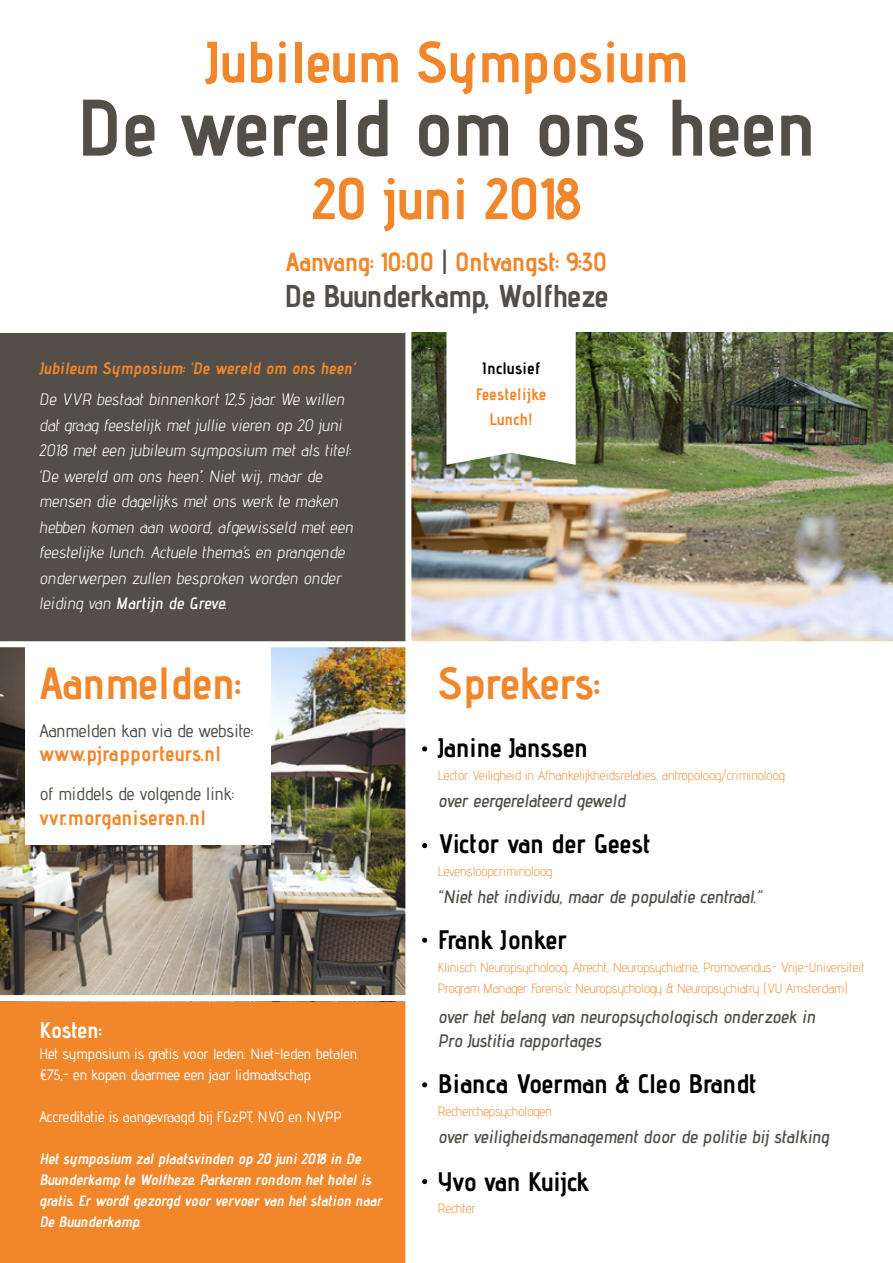
<style>
.page{position:relative;width:893px;height:1263px;background:#fff}
.page>*{position:absolute;margin:0;border:0;box-sizing:border-box;transform-origin:0 0}
.t1{font:700 79.8px "Advent Pro";color:#534f48}
.t2{font:700 58.2px "Advent Pro";color:#f1862b}
.t3{font:700 57.9px "Advent Pro";color:#f1862b}
.t4{font:700 45px "Advent Pro";color:#f1862b}
.t5{font:700 31.5px "Advent Pro";letter-spacing:-.02em;color:#534f48}
.t6{font:700 26.7px "Advent Pro";color:#000}
.t7{font:700 26.25px "Advent Pro";color:#f1862b}
.t8{font:700 22.5px "Advent Pro";color:#fff}
.t9{font:700 21px "Advent Pro";letter-spacing:.02em;color:#f1862b}
.t10{font:600 18px/24px "Advent Pro";color:#534f48}
.t11{font:500 18px "Advent Pro";color:#534f48}
.t12{font:16.5px/25.5px "Advent Pro";letter-spacing:.02em;color:#fff}
.t13{font:700 16.5px/25.5px "Advent Pro";letter-spacing:.025em;color:#f1862b;text-align:center}
.t14{font:700 16.5px "Advent Pro";letter-spacing:.025em;color:#000}
.t15{font:italic 700 15px/21px "Advent Pro";color:#fff}
.t16{font:500 15px/21px "Advent Pro";color:#fff}
.t17{font:300 13.35px/21px "Advent Pro";color:#f1862b}
.s1{font-weight:600;color:#534f48}
.s2{font-weight:600}
</style>
<div class="page">
<div style="left:0;top:990px;width:405px;height:273px;background:#f1862b"></div>
<img style="left:411px;top:333px;width:482px;height:308px">
<img style="left:0;top:647px;width:405px;height:348px">
<div style="left:0;top:333px;width:405px;height:308px;background:#534f48"></div>
<div style="left:26px;top:645px;width:245px;height:199px;background:#fff"></div>
<svg style="left:446px;top:332px;width:130px;height:133px"></svg>
<div style="left:0;top:995px;width:417px;height:6px;background:#fff"></div>
<svg style="left:422px;top:746px;width:5px;height:5px"></svg>
<svg style="left:422px;top:843px;width:5px;height:5px"></svg>
<svg style="left:422px;top:938px;width:5px;height:5px"></svg>
<svg style="left:422px;top:1082px;width:5px;height:5px"></svg>
<svg style="left:422px;top:1179px;width:5px;height:5px"></svg>
<h3 class="t3" style="left:206px;top:27px;width:483px">Jubileum Symposium</h3>
<h1 class="t1" style="left:77px;top:79px;width:741px">De wereld om ons heen</h1>
<h2 class="t2" style="left:312px;top:163px;width:270px">20 juni 2018</h2>
<h3 class="t7" style="left:286px;top:246px;width:323px">Aanvang: 10:00 <span class="s1">|</span> Ontvangst: 9:30</h3>
<h3 class="t5" style="left:285px;top:277px;width:325px">De Buunderkamp, Wolfheze</h3>
<p class="t13" style="left:39px;top:355px;width:320px">Jubileum Symposium: ‘De wereld om ons heen’</p>
<p class="t12" style="left:39px;top:386px;width:318px">De VVR bestaat binnenkort 12,5 jaar. We willen dat graag feestelijk met jullie vieren op 20 juni 2018 met een jubileum symposium met als titel: ‘De wereld om ons heen’. Niet wij, maar de mensen die dagelijks met ons werk te maken hebben komen aan woord, afgewisseld met een feestelijke lunch. Actuele thema’s en prangende onderwerpen zullen besproken worden onder leiding van <span class="s2">Martijn de Greve.</span></p>
<h3 class="t4" style="left:39px;top:656px;width:203px">Aanmelden:</h3>
<p class="t11" style="left:39px;top:719px;width:215px">Aanmelden kan via de website:</p>
<p class="t9" style="left:39px;top:740px;width:183px">www.pjrapporteurs.nl</p>
<p class="t11" style="left:39px;top:782px;width:196px">of middels de volgende link:</p>
<p class="t9" style="left:39px;top:805px;width:168px">vvr.morganiseren.nl</p>
<h3 class="t8" style="left:39px;top:1016px;width:64px">Kosten:</h3>
<p class="t16" style="left:39px;top:1043px;width:320px">Het symposium is gratis voor leden. Niet-leden betalen €75,- en kopen daarmee een jaar lidmaatschap.</p>
<p class="t16" style="left:39px;top:1106px;width:304px">Accreditatie is aangevraagd bij FGzPT, NVO en NVPP</p>
<p class="t15" style="left:39px;top:1148px;width:347px">Het symposium zal plaatsvinden op 20 juni 2018 in De Buunderkamp te Wolfheze. Parkeren rondom het hotel is gratis. Er wordt gezorgd voor vervoer van het station naar De Buunderkamp.</p>
<p class="t14" style="left:482px;top:358px;width:60px">Inclusief</p>
<p class="t13" style="left:476px;top:381px;width:72px">Feestelijke<br>Lunch!</p>
<h3 class="t4" style="left:438px;top:655px;width:164px">Sprekers:</h3>
<h3 class="t6" style="left:438px;top:731px;width:152px">Janine Janssen</h3>
<p class="t17" style="left:438px;top:764px;width:348px">Lector Veiligheid in Afhankelijkheidsrelaties, antropoloog/criminoloog</p>
<p class="t10" style="left:438px;top:788px;width:192px">over eergerelateerd geweld</p>
<h3 class="t6" style="left:438px;top:827px;width:214px">Victor van der Geest</h3>
<p class="t17" style="left:438px;top:860px;width:116px">Levensloopcriminoloog</p>
<p class="t10" style="left:438px;top:884px;width:328px">“Niet het individu, maar de populatie centraal.”</p>
<h3 class="t6" style="left:438px;top:923px;width:131px">Frank Jonker</h3>
<p class="t17" style="left:438px;top:956px;width:428px">Klinisch Neuropsycholoog, Atrecht, Neuropsychiatrie, Promovendus- Vrije-Universiteit<br>Program Manager Forensic Neuropsychology &amp; Neuropsychiatry (VU Amsterdam)</p>
<p class="t10" style="left:438px;top:1004px;width:382px">over het belang van neuropsychologisch onderzoek in<br>Pro Justitia rapportages</p>
<h3 class="t6" style="left:438px;top:1067px;width:320px">Bianca Voerman &amp; Cleo Brandt</h3>
<p class="t17" style="left:438px;top:1100px;width:115px">Recherchepsychologen</p>
<p class="t10" style="left:438px;top:1124px;width:396px">over veiligheidsmanagement door de politie bij stalking</p>
<h3 class="t6" style="left:438px;top:1165px;width:153px">Yvo van Kuijck</h3>
<p class="t17" style="left:438px;top:1198px;width:40px">Rechter</p>
</div>
